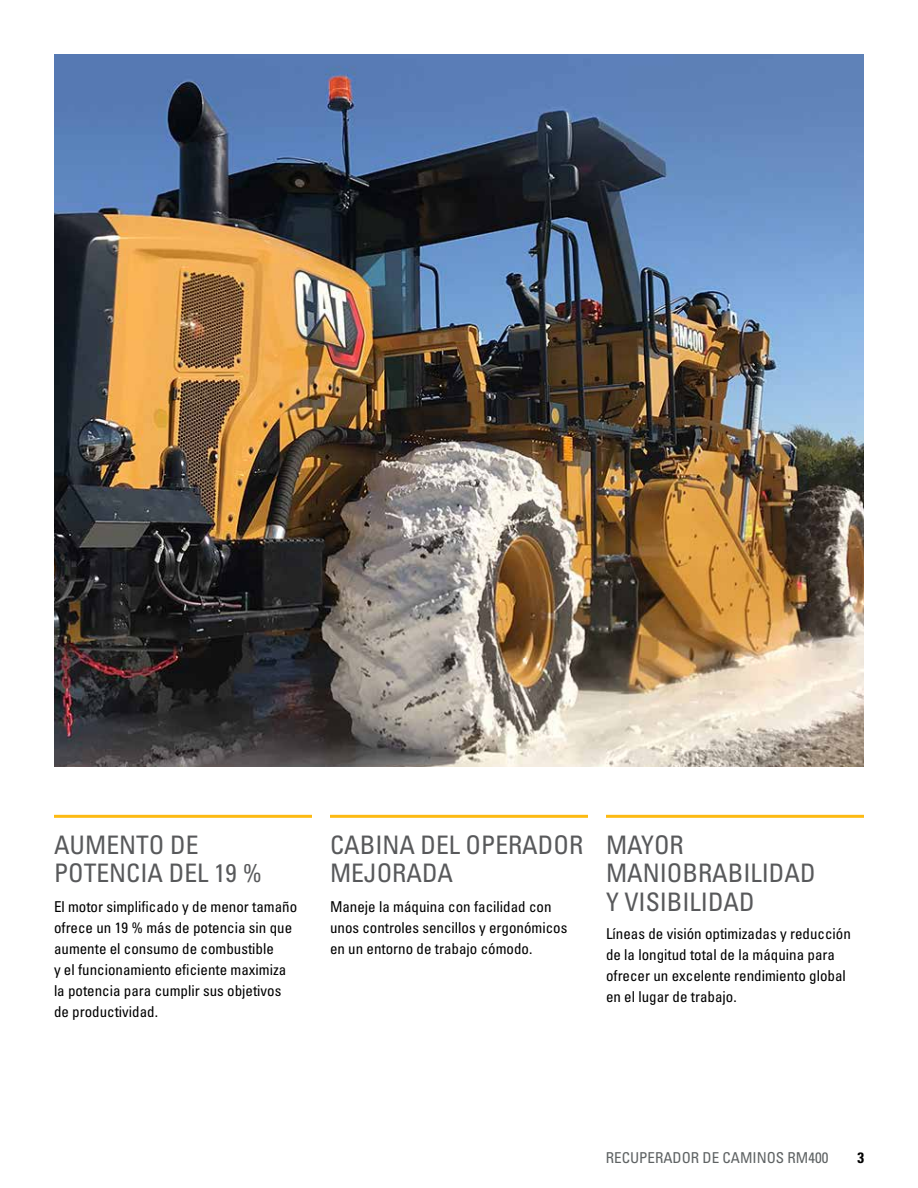
<style>
.page{position:relative;width:918px;height:1188px;background:#fff}
.page>*{position:absolute;margin:0;border:0;box-sizing:border-box;transform-origin:0 0}
.t1{font:condensed 25.5px/28.5px "Univers LTCYR 57";color:#58595b}
.t2{font:condensed 15px/21px "Univers LTCYR 57";color:#000}
.t3{font:condensed 15px "Univers LTCYR 57";color:#5e6263}
.t4{font:15px "Univers LTCYR 67 Bold Cond";color:#000}
</style>
<div class="page">
<img style="left:54px;top:54px;width:809px;height:713px">
<hr style="left:330px;top:815px;width:258px;height:3px;background:#fdba12">
<hr style="left:54px;top:815px;width:258px;height:3px;background:#fdba12">
<hr style="left:606px;top:815px;width:258px;height:3px;background:#fdba12">
<h1 class="t1" style="left:54px;top:830px;width:210px">AUMENTO DE<br>POTENCIA DEL 19 %</h1>
<p class="t2" style="left:54px;top:895px;width:245px">El motor simplificado y de menor tamaño ofrece un 19 % más de potencia sin que aumente el consumo de combustible<br>y el funcionamiento eficiente maximiza la potencia para cumplir sus objetivos de productividad.</p>
<h1 class="t1" style="left:330px;top:830px;width:255px">CABINA DEL OPERADOR<br>MEJORADA</h1>
<h1 class="t1" style="left:606px;top:830px;width:211px">MAYOR<br>MANIOBRABILIDAD<br>Y VISIBILIDAD</h1>
<p class="t2" style="left:330px;top:895px;width:239px">Maneje la máquina con facilidad con unos controles sencillos y ergonómicos en un entorno de trabajo cómodo.</p>
<p class="t2" style="left:606px;top:922px;width:246px">Líneas de visión optimizadas y reducción de la longitud total de la máquina para ofrecer un excelente rendimiento global en el lugar de trabajo.</p>
<p class="t3" style="left:606px;top:1148px;width:224px">RECUPERADOR DE CAMINOS RM400</p>
<p class="t4" style="left:857px;top:1148px;width:8px">3</p>
</div>
